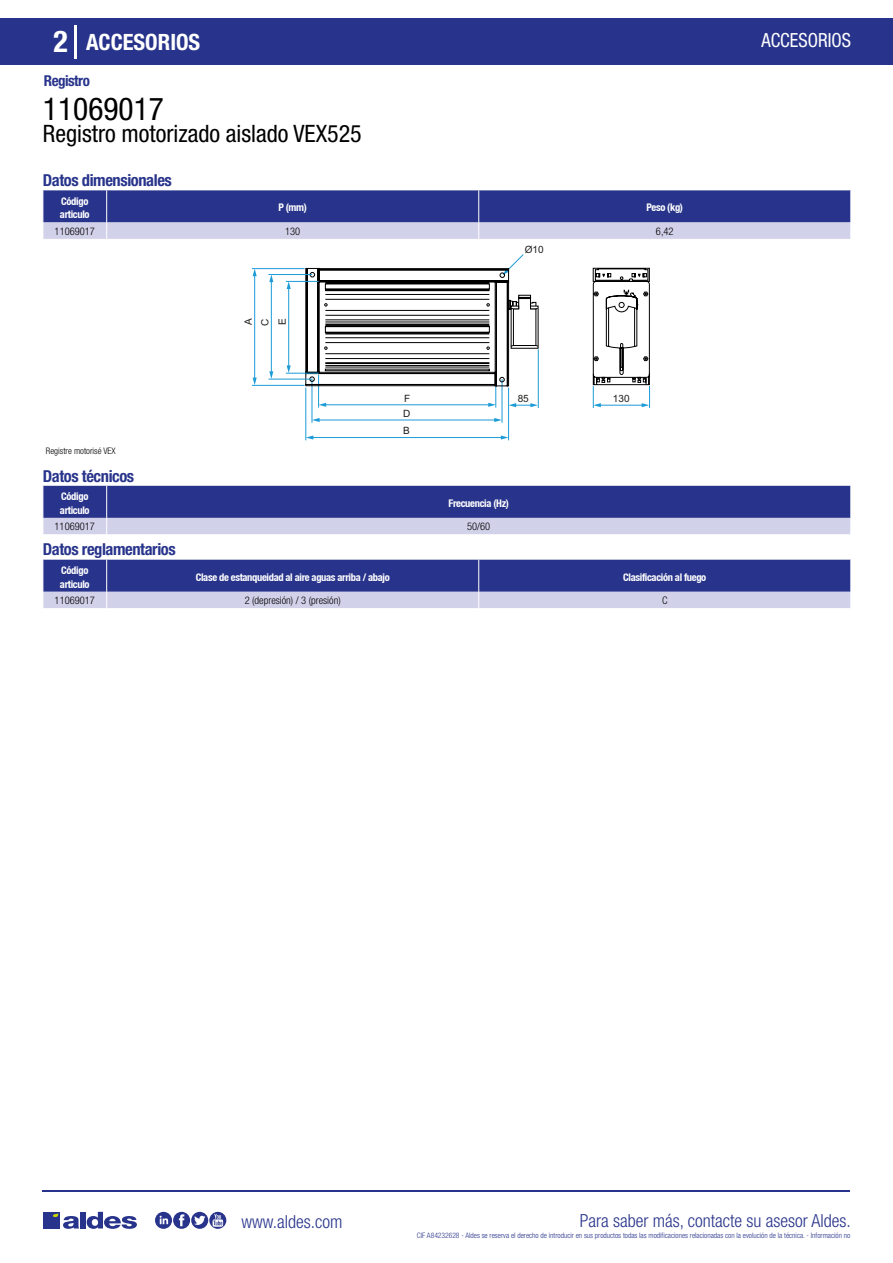
<style>
.page{position:relative;width:893px;height:1263px;background:#fff}
.page>*{position:absolute;margin:0;border:0;box-sizing:border-box;transform-origin:0 0}
.t1{font:condensed 31.5px "Helvetica Neue LT Std";color:#000}
.t2{font:700 condensed 30px "Helvetica Neue LT Std";color:#fff}
.t3{font:condensed 24px "Helvetica Neue LT Std";color:#000}
.t4{font:700 condensed 22.5px "Helvetica Neue LT Std";color:#fff}
.t5{font:condensed 19.5px "Helvetica Neue LT Std";color:#fff;scale:.95 1}
.t6{font:300 condensed 18px "Helvetica Neue";color:#28348b}
.t7{font:700 condensed 16.5px "Helvetica Neue LT Std";letter-spacing:-.025em;color:#28348b}
.t8{font:700 condensed 15px "Helvetica Neue LT Std";letter-spacing:-.035em;color:#28348b}
.t9{font:700 condensed 10.5px/13.5px "Helvetica Neue";letter-spacing:-.03em;color:#fff}
.t10{font:300 condensed 10.5px "Helvetica Neue";color:#000}
.t11{font:10.05px/17px "Arial";color:#1e1e1c;text-align:justify}
.t12{font:300 condensed 9px "Helvetica Neue";color:#000}
.t13{font:300 condensed 7.5px "Helvetica Neue";color:#28348b}
</style>
<div class="page">
<div style="left:0;top:18px;width:893px;height:46px;background:#28348b"></div>
<hr style="left:74px;top:25px;width:2px;height:33px;background:#fff">
<hr style="left:43px;top:1190px;width:807px;height:1px;background:#28348b">
<svg style="left:155px;top:1212px;width:71px;height:17px"></svg>
<div style="left:43px;top:1212px;width:17px;height:16px;background:#28348b"></div>
<div style="left:80px;top:1212px;width:6px;height:16px;background:#28348b"></div>
<svg style="left:87px;top:1212px;width:50px;height:17px"></svg>
<svg style="left:53px;top:1213px;width:26px;height:16px"></svg>
<svg style="left:43px;top:190px;width:808px;height:49px;background:#646cac"></svg>
<hr style="left:312px;top:437px;width:190px;height:1px;background:#1c9bd7">
<svg style="left:306px;top:435px;width:7px;height:5px"></svg>
<svg style="left:501px;top:435px;width:7px;height:5px"></svg>
<hr style="left:305px;top:388px;width:1px;height:52px;background:#1c9bd7">
<hr style="left:508px;top:388px;width:1px;height:52px;background:#1c9bd7">
<hr style="left:318px;top:420px;width:178px;height:1px;background:#1c9bd7">
<svg style="left:313px;top:418px;width:7px;height:4px"></svg>
<svg style="left:494px;top:418px;width:8px;height:4px"></svg>
<hr style="left:312px;top:379px;width:1px;height:44px;background:#1c9bd7">
<hr style="left:502px;top:379px;width:1px;height:44px;background:#1c9bd7">
<svg style="left:306px;top:254px;width:344px;height:154px"></svg>
<hr style="left:254px;top:275px;width:1px;height:104px;background:#1c9bd7">
<svg style="left:253px;top:269px;width:4px;height:7px"></svg>
<svg style="left:253px;top:378px;width:4px;height:7px"></svg>
<hr style="left:252px;top:268px;width:53px;height:1px;background:#1c9bd7">
<hr style="left:252px;top:385px;width:53px;height:1px;background:#1c9bd7">
<hr style="left:271px;top:281px;width:1px;height:92px;background:#1c9bd7">
<svg style="left:269px;top:275px;width:4px;height:7px"></svg>
<svg style="left:269px;top:371px;width:4px;height:8px"></svg>
<hr style="left:269px;top:274px;width:43px;height:1px;background:#1c9bd7">
<hr style="left:269px;top:379px;width:43px;height:1px;background:#1c9bd7">
<hr style="left:288px;top:288px;width:1px;height:79px;background:#1c9bd7">
<svg style="left:287px;top:282px;width:4px;height:7px"></svg>
<svg style="left:287px;top:365px;width:4px;height:8px"></svg>
<hr style="left:286px;top:281px;width:33px;height:1px;background:#1c9bd7">
<hr style="left:286px;top:373px;width:33px;height:1px;background:#1c9bd7">
<svg style="left:43px;top:486px;width:808px;height:49px;background:#646cac"></svg>
<svg style="left:43px;top:560px;width:808px;height:48px;background:#626aab"></svg>
<h2 class="t2" style="left:54px;top:24px;width:16px">2</h2>
<h3 class="t4" style="left:86px;top:28px;width:116px">ACCESORIOS</h3>
<h3 class="t5" style="left:761px;top:29px;width:96px">ACCESORIOS</h3>
<h3 class="t8" style="left:44px;top:71px;width:48px">Registro</h3>
<h1 class="t1" style="left:43px;top:91px;width:122px">11069017</h1>
<h3 class="t3" style="left:43px;top:120px;width:320px">Registro motorizado aislado VEX525</h3>
<h3 class="t7" style="left:43px;top:170px;width:130px">Datos dimensionales</h3>
<h3 class="t9" style="left:60px;top:194px;width:31px">Código articulo</h3>
<h3 class="t9" style="left:278px;top:201px;width:30px">P (mm)</h3>
<h3 class="t9" style="left:647px;top:201px;width:38px">Peso (kg)</h3>
<h3 class="t10" style="left:55px;top:225px;width:42px">11069017</h3>
<h3 class="t10" style="left:285px;top:225px;width:17px">130</h3>
<h3 class="t10" style="left:656px;top:225px;width:19px">6,42</h3>
<h3 class="t11" style="left:240px;top:326px;width:9px;rotate:-90deg">A C E</h3>
<h3 class="t11" style="left:525px;top:241px;width:20px">Ø10</h3>
<h3 class="t11" style="left:404px;top:390px;width:8px">F</h3>
<h3 class="t11" style="left:518px;top:390px;width:13px">85</h3>
<h3 class="t11" style="left:613px;top:390px;width:18px">130</h3>
<h3 class="t11" style="left:403px;top:405px;width:9px">D</h3>
<h3 class="t11" style="left:403px;top:422px;width:8px">B</h3>
<p class="t12" style="left:46px;top:446px;width:71px">Registre motorisé VEX</p>
<h3 class="t7" style="left:43px;top:466px;width:93px">Datos técnicos</h3>
<h3 class="t9" style="left:60px;top:489px;width:31px">Código articulo</h3>
<h3 class="t9" style="left:448px;top:496px;width:62px">Frecuencia (Hz)</h3>
<h3 class="t10" style="left:55px;top:521px;width:42px">11069017</h3>
<h3 class="t10" style="left:467px;top:521px;width:25px">50/60</h3>
<h3 class="t7" style="left:43px;top:540px;width:134px">Datos reglamentarios</h3>
<h3 class="t9" style="left:60px;top:563px;width:31px">Código articulo</h3>
<h3 class="t9" style="left:196px;top:570px;width:195px">Clase de estanqueidad al aire aguas arriba / abajo</h3>
<h3 class="t9" style="left:623px;top:570px;width:85px">Clasificación al fuego</h3>
<h3 class="t10" style="left:55px;top:594px;width:42px">11069017</h3>
<h3 class="t10" style="left:245px;top:594px;width:97px">2 (depresión) / 3 (presión)</h3>
<h3 class="t10" style="left:662px;top:594px;width:7px">C</h3>
<h3 class="t6" style="left:241px;top:1211px;width:102px">www.aldes.com</h3>
<h3 class="t6" style="left:580px;top:1211px;width:272px">Para saber más, contacte su asesor Aldes.</h3>
<p class="t13" style="left:417px;top:1230px;width:435px">CIF A84232628 - Aldes se reserva el derecho de introducir en sus productos todas las modificaciones relacionadas con la evolución de la técnica. - Información no</p>
</div>
